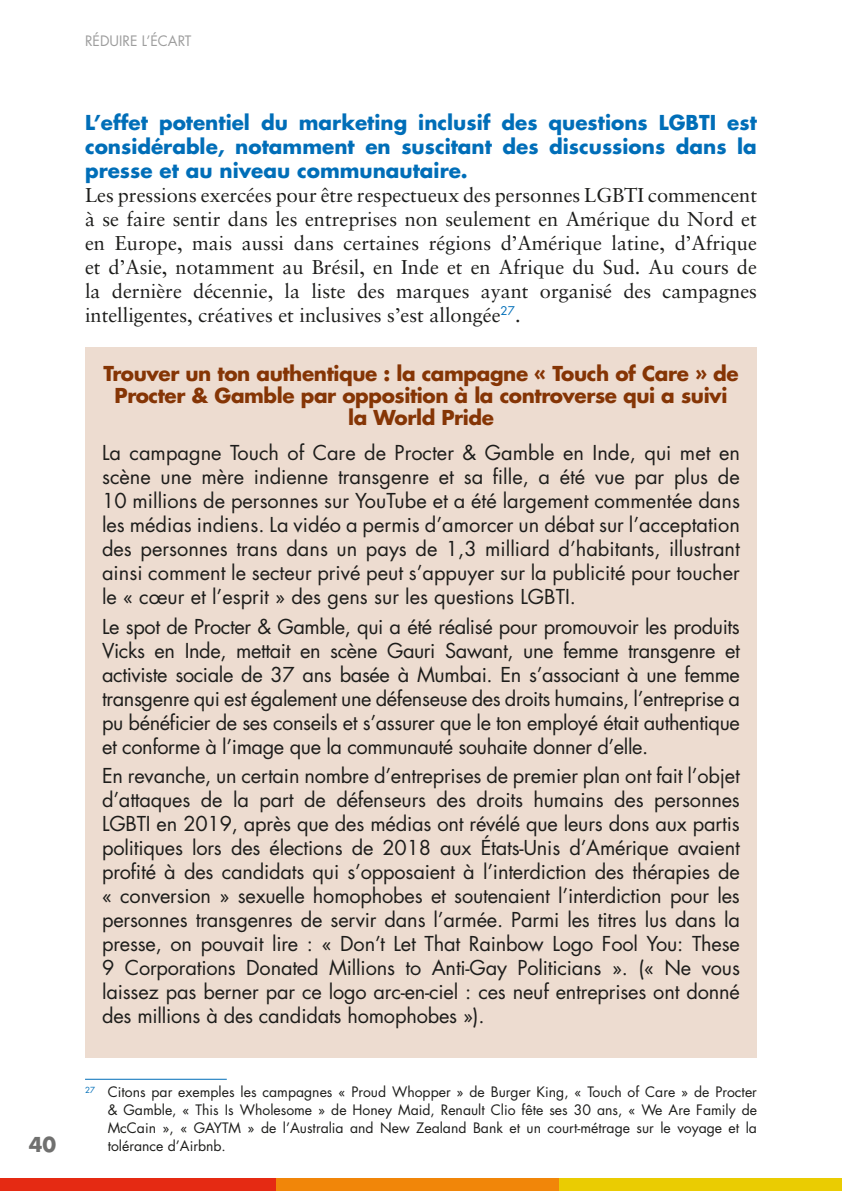
<style>
.page{position:relative;width:842px;height:1191px;background:#fff}
.page>*{position:absolute;margin:0;border:0;box-sizing:border-box;transform-origin:0 0}
.t1{font:20px/24px "Futura Std";letter-spacing:-.01em;color:#1d1d1b;text-align:justify}
.t2{font:20px/24px "Sabon LT Pro";color:#1d1d1b;text-align:justify}
.t3{font:700 20px/24px "Futura Std";color:#006eb8;text-align:justify}
.t4{font:700 20px/22px "Futura Std";letter-spacing:-.02em;color:#853505;text-align:center}
.t5{font:700 20px "Futura Std";color:#70706f}
.t6{font:14px/18px "Futura Std";color:#1d1d1b;text-align:justify}
.t7{font:14px "Futura Std";color:#9d9d9d}
</style>
<div class="page">
<div style="left:276px;top:1178px;width:285px;height:13px;background:#f18609"></div>
<div style="left:559px;top:1178px;width:283px;height:13px;background:#eacc02"></div>
<div style="left:0;top:1178px;width:276px;height:13px;background:#e52a13"></div>
<div style="left:85px;top:347px;width:672px;height:710px;background:#eddcd0"></div>
<hr style="left:85px;top:1079px;width:142px;height:1px;background:#006eb8">
<p class="t5" style="left:29px;top:1131px;width:29px">40</p>
<p class="t7" style="left:85px;top:31px;width:108px">RÉDUIRE L’ÉCART</p>
<p class="t3" style="left:85px;top:110px;width:673px">L’effet potentiel du marketing inclusif des questions LGBTI est considérable, notamment en suscitant des discussions dans la presse et au niveau communautaire.</p>
<p class="t2" style="left:85px;top:182px;width:673px">Les pressions exercées pour être respectueux des personnes LGBTI commencent à se faire sentir dans les entreprises non seulement en Amérique du Nord et en Europe, mais aussi dans certaines régions d’Amérique latine, d’Afrique et d’Asie, notamment au Brésil, en Inde et en Afrique du Sud. Au cours de la dernière décennie, la liste des marques ayant organisé des campagnes intelligentes, créatives et inclusives s’est allongée<sup>27</sup>.</p>
<p class="t4" style="left:103px;top:362px;width:637px">Trouver un ton authentique : la campagne « Touch of Care » de<br>Procter &amp; Gamble par opposition à la controverse qui a suivi la World Pride</p>
<p class="t1" style="left:102px;top:441px;width:639px">La campagne Touch of Care de Procter &amp; Gamble en Inde, qui met en scène une mère indienne transgenre et sa fille, a été vue par plus de 10 millions de personnes sur YouTube et a été largement commentée dans les médias indiens. La vidéo a permis d’amorcer un débat sur l’acceptation des personnes trans dans un pays de 1,3 milliard d’habitants, illustrant ainsi comment le secteur privé peut s’appuyer sur la publicité pour toucher le « cœur et l’esprit » des gens sur les questions LGBTI.</p>
<p class="t1" style="left:102px;top:614px;width:639px">Le spot de Procter &amp; Gamble, qui a été réalisé pour promouvoir les produits Vicks en Inde, mettait en scène Gauri Sawant, une femme transgenre et activiste sociale de 37 ans basée à Mumbai. En s’associant à une femme transgenre qui est également une défenseuse des droits humains, l’entreprise a pu bénéficier de ses conseils et s’assurer que le ton employé était authentique et conforme à l’image que la communauté souhaite donner d’elle.</p>
<p class="t1" style="left:102px;top:764px;width:639px">En revanche, un certain nombre d’entreprises de premier plan ont fait l’objet d’attaques de la part de défenseurs des droits humains des personnes LGBTI en 2019, après que des médias ont révélé que leurs dons aux partis politiques lors des élections de 2018 aux États-Unis d’Amérique avaient profité à des candidats qui s’opposaient à l’interdiction des thérapies de « conversion » sexuelle homophobes et soutenaient l’interdiction pour les personnes transgenres de servir dans l’armée. Parmi les titres lus dans la presse, on pouvait lire : « Don’t Let That Rainbow Logo Fool You: These 9 Corporations Donated Millions to Anti-Gay Politicians ». (« Ne vous laissez pas berner par ce logo arc-en-ciel : ces neuf entreprises ont donné des millions à des candidats homophobes »).</p>
<p class="t6" style="left:108px;top:1083px;width:651px;text-indent:-23px"><sup>27</sup> Citons par exemples les campagnes « Proud Whopper » de Burger King, « Touch of Care » de Procter &amp; Gamble, « This Is Wholesome » de Honey Maid, Renault Clio fête ses 30 ans, « We Are Family de McCain », « GAYTM » de l’Australia and New Zealand Bank et un court-métrage sur le voyage et la tolérance d’Airbnb.</p>
</div>
